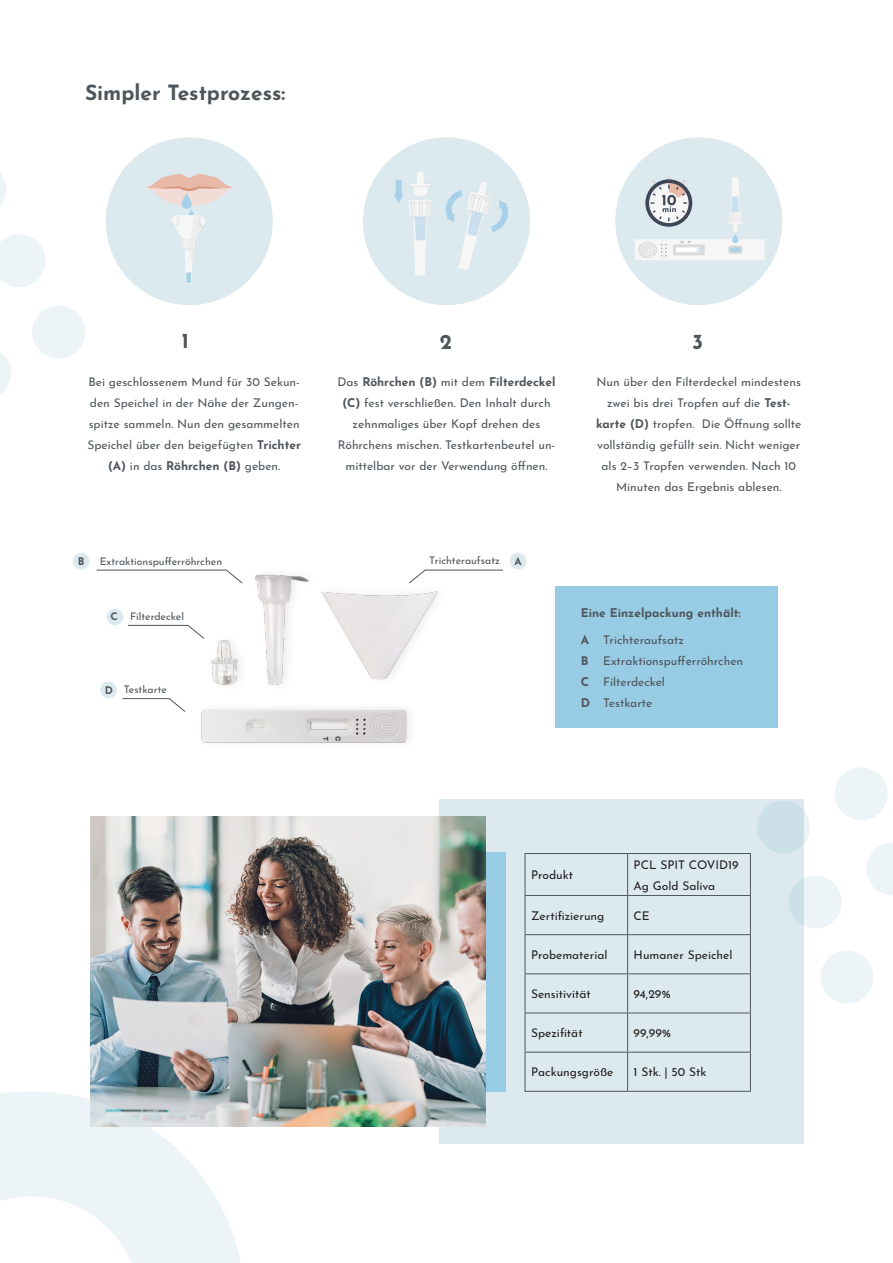
<style>
.page{position:relative;width:893px;height:1263px;background:#fff}
.page>*{position:absolute;margin:0;border:0;box-sizing:border-box;transform-origin:0 0}
.t1{font:700 21px "Josefin Sans";color:#4e555b}
.t2{font:12px/21px "Josefin Sans";color:#4e555b;text-align:center}
.t3{font:12px/21px "Josefin Sans";color:#231f20}
.t4{font:700 12px "Josefin Sans";color:#4e555b}
.t5{font:10.5px "Josefin Sans";color:#4e555b}
.t6{font:700 10.5px "Josefin Sans";color:#4e555b}
.s1{font-weight:700}
</style>
<div class="page">
<div style="left:106px;top:137px;width:167px;height:168px;background:#dceaef;border-radius:50%"></div>
<div style="left:363px;top:137px;width:167px;height:168px;background:#dceaef;border-radius:50%"></div>
<div style="left:615px;top:137px;width:167px;height:168px;background:#dceaef;border-radius:50%"></div>
<svg style="left:0;top:352px;width:11px;height:42px"></svg>
<svg style="left:0;top:173px;width:6px;height:33px"></svg>
<svg style="left:0;top:234px;width:46px;height:53px"></svg>
<svg style="left:32px;top:306px;width:53px;height:53px"></svg>
<svg style="left:147px;top:174px;width:85px;height:32px"></svg>
<svg style="left:182px;top:193px;width:10px;height:16px"></svg>
<svg style="left:189px;top:209px;width:5px;height:8px"></svg>
<svg style="left:172px;top:215px;width:34px;height:69px"></svg>
<svg style="left:394px;top:171px;width:37px;height:104px"></svg>
<svg style="left:446px;top:182px;width:61px;height:88px"></svg>
<div style="left:664px;top:239px;width:101px;height:21px;background:#f6f6f6"></div>
<div style="left:673px;top:244px;width:32px;height:11px;background:#dadada;border-radius:2px"></div>
<div style="left:676px;top:247px;width:26px;height:5px;background:#fff"></div>
<div style="left:728px;top:246px;width:15px;height:8px;background:#dadada;border-radius:3px"></div>
<div style="left:730px;top:247px;width:10px;height:5px;background:#a8d1e9"></div>
<svg style="left:636px;top:239px;width:31px;height:21px"></svg>
<svg style="left:681px;top:241px;width:21px;height:11px"></svg>
<svg style="left:728px;top:177px;width:15px;height:66px"></svg>
<svg style="left:645px;top:177px;width:47px;height:50px"></svg>
<div style="left:510px;top:553px;width:16px;height:16px;background:#dceaef;border-radius:50%"></div>
<div style="left:73px;top:553px;width:16px;height:17px;background:#dceaef;border-radius:50%"></div>
<div style="left:107px;top:608px;width:16px;height:17px;background:#dceaef;border-radius:50%"></div>
<div style="left:100px;top:682px;width:17px;height:16px;background:#dceaef;border-radius:50%"></div>
<div style="left:439px;top:799px;width:365px;height:345px;background:#dceaef"></div>
<div style="left:228px;top:853px;width:278px;height:239px;background:#98cce4"></div>
<img style="left:90px;top:817px;width:396px;height:309px">
<hr style="left:525px;top:853px;width:103px;height:1px;background:#4e555b">
<hr style="left:525px;top:854px;width:1px;height:41px;background:#4e555b">
<hr style="left:628px;top:853px;width:123px;height:1px;background:#4e555b">
<hr style="left:627px;top:854px;width:1px;height:41px;background:#4e555b">
<hr style="left:750px;top:854px;width:1px;height:41px;background:#4e555b">
<hr style="left:525px;top:895px;width:103px;height:1px;background:#4e555b">
<hr style="left:525px;top:896px;width:1px;height:38px;background:#4e555b">
<hr style="left:628px;top:895px;width:123px;height:1px;background:#4e555b">
<hr style="left:627px;top:896px;width:1px;height:38px;background:#4e555b">
<hr style="left:750px;top:896px;width:1px;height:38px;background:#4e555b">
<hr style="left:525px;top:934px;width:103px;height:1px;background:#4e555b">
<hr style="left:525px;top:935px;width:1px;height:38px;background:#4e555b">
<hr style="left:628px;top:934px;width:123px;height:1px;background:#4e555b">
<hr style="left:627px;top:935px;width:1px;height:38px;background:#4e555b">
<hr style="left:750px;top:935px;width:1px;height:38px;background:#4e555b">
<hr style="left:525px;top:973px;width:103px;height:1px;background:#4e555b">
<hr style="left:525px;top:974px;width:1px;height:38px;background:#4e555b">
<hr style="left:628px;top:973px;width:123px;height:1px;background:#4e555b">
<hr style="left:627px;top:974px;width:1px;height:38px;background:#4e555b">
<hr style="left:750px;top:974px;width:1px;height:38px;background:#4e555b">
<hr style="left:525px;top:1012px;width:103px;height:1px;background:#4e555b">
<hr style="left:525px;top:1013px;width:1px;height:39px;background:#4e555b">
<hr style="left:628px;top:1012px;width:123px;height:1px;background:#4e555b">
<hr style="left:627px;top:1013px;width:1px;height:39px;background:#4e555b">
<hr style="left:750px;top:1013px;width:1px;height:39px;background:#4e555b">
<hr style="left:525px;top:1052px;width:103px;height:1px;background:#4e555b">
<hr style="left:525px;top:1052px;width:1px;height:39px;background:#4e555b">
<hr style="left:628px;top:1052px;width:123px;height:1px;background:#4e555b">
<hr style="left:627px;top:1052px;width:1px;height:39px;background:#4e555b">
<hr style="left:750px;top:1052px;width:1px;height:39px;background:#4e555b">
<hr style="left:525px;top:1091px;width:103px;height:1px;background:#4e555b">
<hr style="left:628px;top:1091px;width:123px;height:1px;background:#4e555b">
<div style="left:556px;top:587px;width:222px;height:141px;background:#98cce4"></div>
<img style="left:133px;top:574px;width:305px;height:169px">
<svg style="left:122px;top:698px;width:64px;height:14px"></svg>
<svg style="left:128px;top:625px;width:77px;height:14px"></svg>
<svg style="left:96px;top:569px;width:147px;height:15px"></svg>
<svg style="left:408px;top:569px;width:95px;height:15px"></svg>
<svg style="left:757px;top:801px;width:53px;height:52px"></svg>
<svg style="left:789px;top:876px;width:53px;height:52px"></svg>
<svg style="left:821px;top:951px;width:52px;height:52px"></svg>
<svg style="left:835px;top:768px;width:53px;height:52px"></svg>
<svg style="left:867px;top:843px;width:26px;height:52px"></svg>
<svg style="left:0;top:1091px;width:245px;height:172px"></svg>
<p class="t1" style="left:85px;top:74px;width:202px">Simpler Testprozess:</p>
<p class="t1" style="left:182px;top:322px;width:9px">1</p>
<p class="t1" style="left:440px;top:323px;width:14px">2</p>
<p class="t1" style="left:692px;top:323px;width:13px">3</p>
<p class="t2" style="left:87px;top:370px;width:215px">Bei geschlossenem Mund für 30 Sekun&shy;den Speichel in der Nähe der Zungen&shy;spitze sammeln. Nun den gesammelten Speichel über den beigefügten <span class="s1">Trichter (A)</span> in das <span class="s1">Röhrchen (B)</span> geben.</p>
<p class="t2" style="left:338px;top:370px;width:219px">Das <span class="s1">Röhrchen (B)</span> mit dem <span class="s1">Filterdeckel (C)</span> fest verschließen. Den Inhalt durch zehnmaliges über Kopf drehen des Röhrchens mischen. Testkartenbeutel un&shy;mittelbar vor der Verwendung öffnen.</p>
<p class="t2" style="left:596px;top:370px;width:207px">Nun über den Filterdeckel mindestens zwei bis drei Tropfen auf die <span class="s1">Test&shy;karte (D)</span> tropfen. Die Öffnung sollte vollständig gefüllt sein. Nicht weniger als 2–3 Tropfen verwenden. Nach 10<br>Minuten das Ergebnis ablesen.</p>
<p class="t5" style="left:429px;top:552px;width:72px">Trichteraufsatz</p>
<p class="t5" style="left:100px;top:552px;width:124px">Extraktionspufferröhrchen</p>
<p class="t6" style="left:78px;top:552px;width:8px">B</p>
<p class="t6" style="left:514px;top:552px;width:9px">A</p>
<p class="t6" style="left:111px;top:607px;width:9px">C</p>
<p class="t5" style="left:130px;top:607px;width:56px">Filterdeckel</p>
<p class="t6" style="left:105px;top:681px;width:10px">D</p>
<p class="t5" style="left:124px;top:680px;width:45px">Testkarte</p>
<p class="t4" style="left:581px;top:602px;width:161px">Eine Einzelpackung enthält:</p>
<p class="t2" style="left:581px;top:628px;width:105px"><span class="s1">A</span> Trichteraufsatz</p>
<p class="t2" style="left:581px;top:649px;width:164px"><span class="s1">B</span> Extraktionspufferröhrchen</p>
<p class="t2" style="left:581px;top:670px;width:86px"><span class="s1">C</span> Filterdeckel</p>
<p class="t2" style="left:581px;top:691px;width:73px"><span class="s1">D</span> Testkarte</p>
<p class="t3" style="left:531px;top:863px;width:43px">Produkt</p>
<p class="t3" style="left:634px;top:852px;width:107px">PCL SPIT COVID19<br>Ag Gold Saliva</p>
<p class="t3" style="left:531px;top:903px;width:75px">Zertifizierung</p>
<p class="t3" style="left:634px;top:903px;width:18px">CE</p>
<p class="t3" style="left:531px;top:942px;width:78px">Probematerial</p>
<p class="t3" style="left:634px;top:942px;width:100px">Humaner Speichel</p>
<p class="t3" style="left:531px;top:982px;width:61px">Sensitivität</p>
<p class="t3" style="left:634px;top:982px;width:39px">94,29%</p>
<p class="t3" style="left:531px;top:1021px;width:53px">Spezifität</p>
<p class="t3" style="left:634px;top:1021px;width:39px">99,99%</p>
<p class="t3" style="left:531px;top:1060px;width:84px">Packungsgröße</p>
<p class="t3" style="left:634px;top:1060px;width:74px">1 Stk. | 50 Stk</p>
</div>
